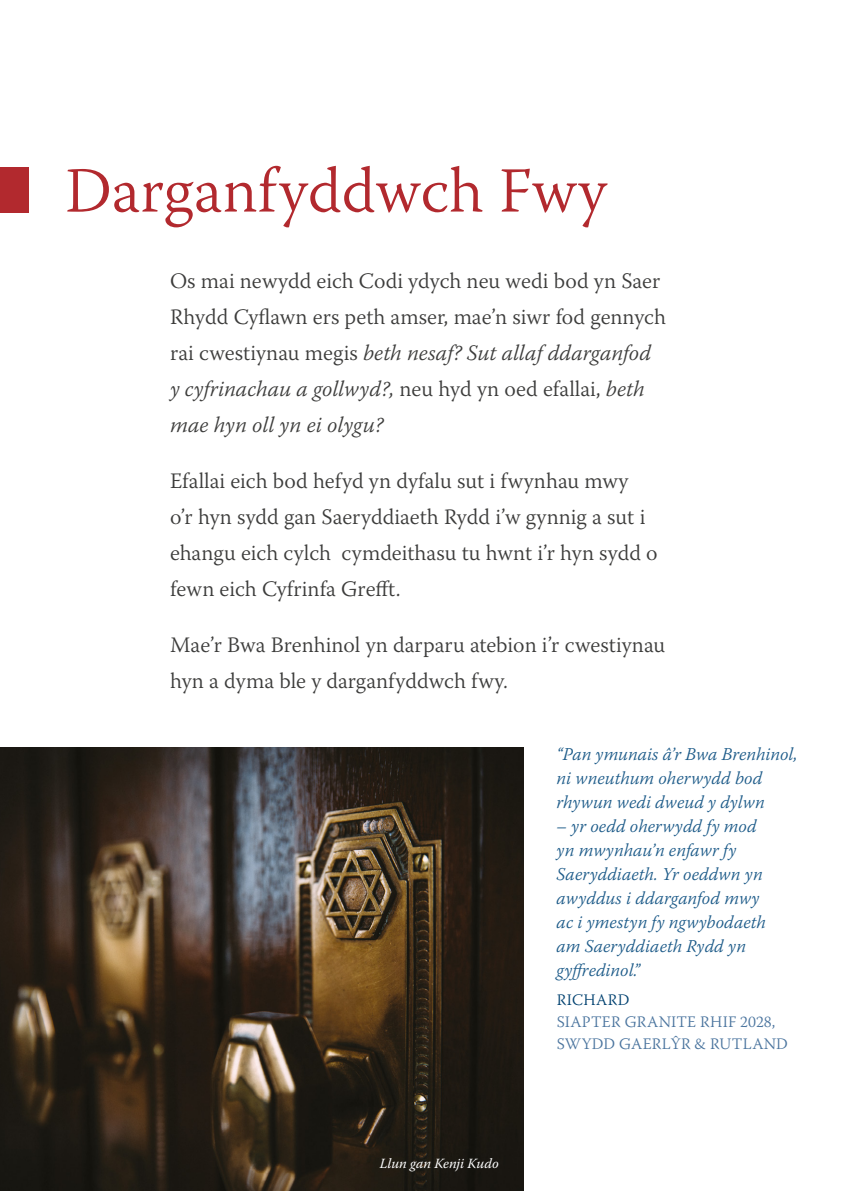
<style>
.page{position:relative;width:842px;height:1191px;background:#fff}
.page>*{position:absolute;margin:0;border:0;box-sizing:border-box;transform-origin:0 0}
.t1{font:300 64px "Warnock Pro";color:#b2292e}
.t2{font:300 22px/36px "Warnock Pro";color:#3c3c3b}
.t3{font:italic 300 18px/24px "Warnock Pro";color:#1d5b89}
.t4{font:300 16px/22px "Warnock Pro";letter-spacing:.01em;color:#4a749e}
.t5{font:300 16px "Warnock Pro";letter-spacing:.02em;color:#004170}
.t6{font:italic 14px "Warnock Pro";letter-spacing:-.005em;color:#fff}
.s1{font-style:italic}
</style>
<div class="page">
<img style="left:0;top:747px;width:523px;height:444px">
<div style="left:0;top:167px;width:28px;height:46px;background:#b2292e"></div>
<h1 class="t1" style="left:65px;top:152px;width:543px">Darganfyddwch Fwy</h1>
<p class="t2" style="left:170px;top:263px;width:497px">Os mai newydd eich Codi ydych neu wedi bod yn Saer Rhydd Cyflawn ers peth amser, mae’n siwr fod gennych rai cwestiynau megis <span class="s1">beth nesaf? Sut allaf ddarganfod y cyfrinachau a gollwyd?,</span> neu hyd yn oed efallai, <span class="s1">beth mae hyn oll yn ei olygu?</span></p>
<p class="t2" style="left:170px;top:463px;width:489px">Efallai eich bod hefyd yn dyfalu sut i fwynhau mwy<br>o’r hyn sydd gan Saeryddiaeth Rydd i’w gynnig a sut i ehangu eich cylch cymdeithasu tu hwnt i’r hyn sydd o fewn eich Cyfrinfa Grefft.</p>
<p class="t2" style="left:170px;top:627px;width:497px">Mae’r Bwa Brenhinol yn darparu atebion i’r cwestiynau hyn a dyma ble y darganfyddwch fwy.</p>
<p class="t6" style="left:380px;top:1154px;width:120px">Llun gan Kenji Kudo</p>
<p class="t3" style="left:557px;top:742px;width:242px">“Pan ymunais â’r Bwa Brenhinol, ni wneuthum oherwydd bod rhywun wedi dweud y dylwn</p>
<p class="t3" style="left:557px;top:814px;width:211px">– yr oedd oherwydd fy mod yn mwynhau’n enfawr fy<br>Saeryddiaeth. Yr oeddwn yn awyddus i ddarganfod mwy ac i ymestyn fy ngwybodaeth am Saeryddiaeth Rydd yn gyffredinol.”</p>
<p class="t5" style="left:557px;top:989px;width:74px">RICHARD</p>
<p class="t4" style="left:557px;top:1010px;width:233px">SIAPTER GRANITE RHIF 2028,<br>SWYDD GAERLŶR &amp; RUTLAND</p>
</div>
